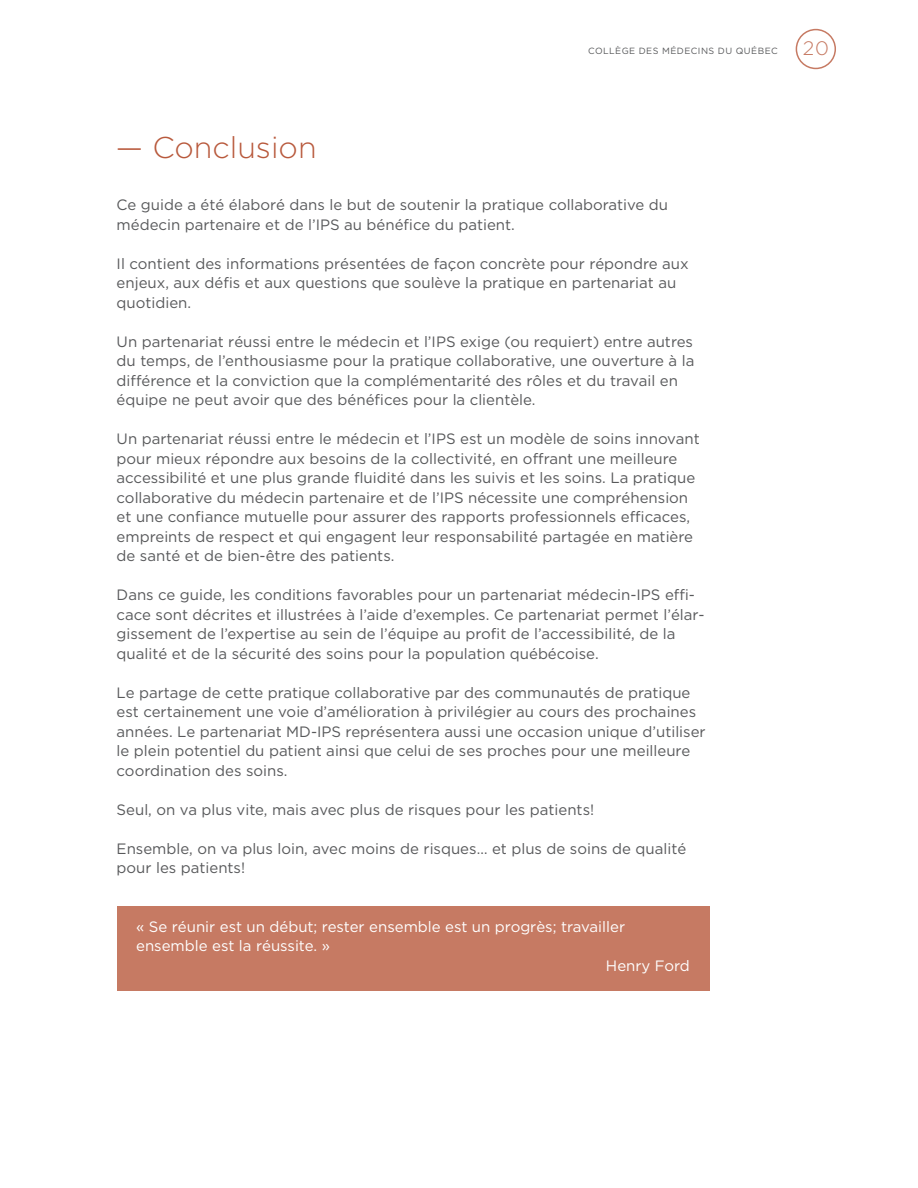
<style>
.page{position:relative;width:918px;height:1188px;background:#fff}
.page>*{position:absolute;margin:0;border:0;box-sizing:border-box;transform-origin:0 0}
.t1{font:300 30px "Gotham HTF";color:#b8593c}
.t2{font:300 19.5px "Gotham HTF";color:#c67a63}
.t3{font:15px/19.5px "Gotham HTF";color:#58595b}
.t4{font:15px "Gotham HTF";color:#fff}
.t5{font:9px "Gotham HTF";letter-spacing:.05em;color:#58595b}
</style>
<div class="page">
<div style="left:796px;top:29px;width:40px;height:40px;border:2px solid #c67a63;border-radius:50%"></div>
<div style="left:117px;top:907px;width:592px;height:84px;background:#c67a63"></div>
<h1 class="t1" style="left:116px;top:131px;width:202px">— Conclusion</h1>
<p class="t5" style="left:588px;top:46px;width:191px">COLLÈGE DES MÉDECINS DU QUÉBEC</p>
<h2 class="t2" style="left:803px;top:38px;width:28px">20</h2>
<p class="t3" style="left:117px;top:195px;width:553px">Ce guide a été élaboré dans le but de soutenir la pratique collaborative du médecin partenaire et de l’IPS au bénéfice du patient.</p>
<p class="t3" style="left:117px;top:254px;width:574px">Il contient des informations présentées de façon concrète pour répondre aux enjeux, aux défis et aux questions que soulève la pratique en partenariat au quotidien.</p>
<p class="t3" style="left:117px;top:332px;width:579px">Un partenariat réussi entre le médecin et l’IPS exige (ou requiert) entre autres du temps, de l’enthousiasme pour la pratique collaborative, une ouverture à la différence et la conviction que la complémentarité des rôles et du travail en équipe ne peut avoir que des bénéfices pour la clientèle.</p>
<p class="t3" style="left:117px;top:429px;width:585px">Un partenariat réussi entre le médecin et l’IPS est un modèle de soins innovant pour mieux répondre aux besoins de la collectivité, en offrant une meilleure accessibilité et une plus grande fluidité dans les suivis et les soins. La pratique collaborative du médecin partenaire et de l’IPS nécessite une compréhension et une confiance mutuelle pour assurer des rapports professionnels efficaces, empreints de respect et qui engagent leur responsabilité partagée en matière de santé et de bien-être des patients.</p>
<p class="t3" style="left:117px;top:585px;width:590px">Dans ce guide, les conditions favorables pour un partenariat médecin-IPS effi&shy;cace sont décrites et illustrées à l’aide d’exemples. Ce partenariat permet l’élar&shy;gissement de l’expertise au sein de l’équipe au profit de l’accessibilité, de la qualité et de la sécurité des soins pour la population québécoise.</p>
<p class="t3" style="left:117px;top:683px;width:591px">Le partage de cette pratique collaborative par des communautés de pratique est certainement une voie d’amélioration à privilégier au cours des prochaines années. Le partenariat MD-IPS représentera aussi une occasion unique d’utiliser le plein potentiel du patient ainsi que celui de ses proches pour une meilleure coordination des soins.</p>
<p class="t3" style="left:117px;top:800px;width:479px">Seul, on va plus vite, mais avec plus de risques pour les patients!</p>
<p class="t3" style="left:117px;top:839px;width:571px">Ensemble, on va plus loin, avec moins de risques… et plus de soins de qualité pour les patients!</p>
<p class="t4" style="left:136px;top:918px;width:490px">« Se réunir est un début; rester ensemble est un progrès; travailler</p>
<p class="t4" style="left:136px;top:938px;width:195px">ensemble est la réussite. »</p>
<p class="t4" style="left:606px;top:957px;width:85px">Henry Ford</p>
</div>
